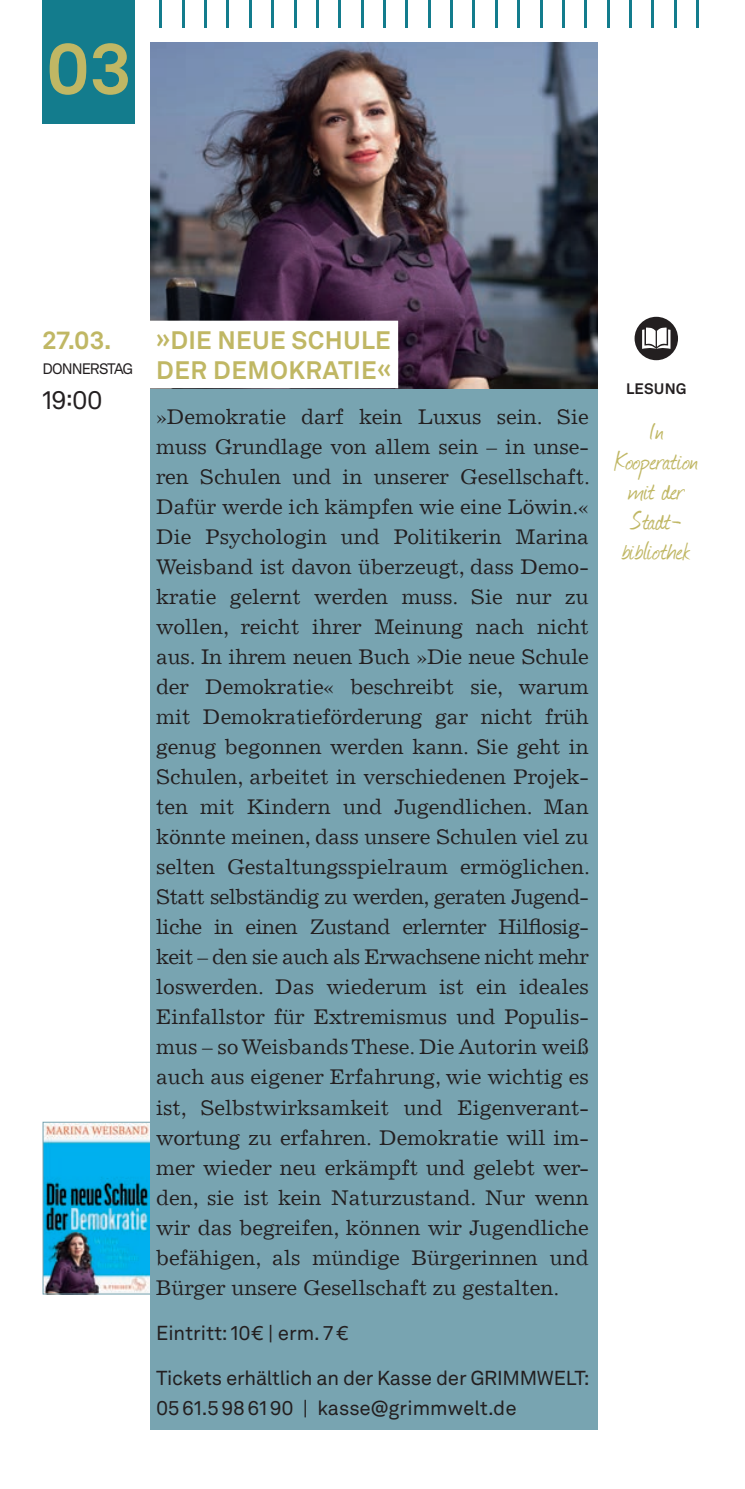
<style>
.page{position:relative;width:745px;height:1489px;background:#fff}
.page>*{position:absolute;margin:0;border:0;box-sizing:border-box;transform-origin:0 0}
.t1{font:700 70px "Akkurat LL";color:#c0b764}
.t2{font:30px/30px "Journal";letter-spacing:.005em;color:#c0b764;text-align:center}
.t3{font:700 25px/30px "Akkurat LL";letter-spacing:.01em;color:#c0b764}
.t4{font:25px "Akkurat LL";color:#231f20}
.t5{font:21.25px/30px "Excelsior LT";color:#231f20;text-align:justify}
.t6{font:20px/30px "Akkurat LL";letter-spacing:-.015em;color:#231f20}
.t7{font:15px "Akkurat LL";color:#231f20}
.t8{font:700 15px "Akkurat LL";letter-spacing:.01em;color:#231f20}
</style>
<div class="page">
<img style="left:45px;top:1123px;width:105px;height:169px">
<div style="left:43px;top:1121px;width:109px;height:173px;border:1px solid #78a4b1"></div>
<div style="left:150px;top:304px;width:447px;height:1125px;background:#78a4b1"></div>
<hr style="left:159px;top:0;width:3px;height:28px;background:#137c8d">
<hr style="left:182px;top:0;width:2px;height:28px;background:#137c8d">
<hr style="left:204px;top:0;width:3px;height:28px;background:#137c8d">
<hr style="left:226px;top:0;width:3px;height:28px;background:#137c8d">
<hr style="left:249px;top:0;width:2px;height:28px;background:#137c8d">
<hr style="left:271px;top:0;width:3px;height:28px;background:#137c8d">
<hr style="left:293px;top:0;width:3px;height:28px;background:#137c8d">
<hr style="left:316px;top:0;width:2px;height:28px;background:#137c8d">
<hr style="left:338px;top:0;width:3px;height:28px;background:#137c8d">
<hr style="left:360px;top:0;width:3px;height:28px;background:#137c8d">
<hr style="left:383px;top:0;width:2px;height:28px;background:#137c8d">
<hr style="left:405px;top:0;width:3px;height:28px;background:#137c8d">
<hr style="left:428px;top:0;width:2px;height:28px;background:#137c8d">
<hr style="left:450px;top:0;width:2px;height:28px;background:#137c8d">
<hr style="left:472px;top:0;width:3px;height:28px;background:#137c8d">
<hr style="left:495px;top:0;width:2px;height:28px;background:#137c8d">
<hr style="left:517px;top:0;width:2px;height:28px;background:#137c8d">
<hr style="left:539px;top:0;width:3px;height:28px;background:#137c8d">
<hr style="left:562px;top:0;width:2px;height:28px;background:#137c8d">
<hr style="left:584px;top:0;width:2px;height:28px;background:#137c8d">
<hr style="left:606px;top:0;width:3px;height:28px;background:#137c8d">
<hr style="left:629px;top:0;width:2px;height:28px;background:#137c8d">
<hr style="left:651px;top:0;width:2px;height:28px;background:#137c8d">
<hr style="left:673px;top:0;width:3px;height:28px;background:#137c8d">
<hr style="left:696px;top:0;width:2px;height:28px;background:#137c8d">
<div style="left:43px;top:0;width:92px;height:124px;background:#137c8d"></div>
<svg style="left:634px;top:317px;width:43px;height:43px"></svg>
<img style="left:150px;top:43px;width:447px;height:345px">
<div style="left:149px;top:320px;width:249px;height:38px;background:#fff"></div>
<div style="left:149px;top:350px;width:249px;height:38px;background:#fff"></div>
<h1 class="t1" style="left:46px;top:15px;width:87px">03</h1>
<p class="t3" style="left:43px;top:323px;width:70px">27.03.</p>
<p class="t7" style="left:43px;top:357px;width:92px">DONNERSTAG</p>
<p class="t4" style="left:43px;top:381px;width:61px">19:00</p>
<p class="t3" style="left:156px;top:323px;width:236px">»DIE NEUE SCHULE<br>DER DEMOKRATIE«</p>
<p class="t5" style="left:156px;top:402px;width:435px">»Demokratie darf kein Luxus sein. Sie muss Grundlage von allem sein – in unse&shy;ren Schulen und in unserer Gesellschaft.<br>Dafür werde ich kämpfen wie eine Löwin.« Die Psychologin und Politikerin Marina Weisband ist davon überzeugt, dass Demo&shy;kratie gelernt werden muss. Sie nur zu wollen, reicht ihrer Meinung nach nicht aus. In ihrem neuen Buch »Die neue Schule der Demokratie« beschreibt sie, warum mit Demokratieförderung gar nicht früh genug begonnen werden kann. Sie geht in Schulen, arbeitet in verschiedenen Projek&shy;ten mit Kindern und Jugendlichen. Man könnte meinen, dass unsere Schulen viel zu selten Gestaltungsspielraum ermöglichen.<br>Statt selbständig zu werden, geraten Jugend&shy;liche in einen Zustand erlernter Hilflosig&shy;keit – den sie auch als Erwachsene nicht mehr loswerden. Das wiederum ist ein ideales Einfallstor für Extremismus und Populis&shy;mus – so Weisbands These. Die Autorin weiß auch aus eigener Erfahrung, wie wichtig es ist, Selbstwirksamkeit und Eigenverant&shy;wortung zu erfahren. Demokratie will im&shy;mer wieder neu erkämpft und gelebt wer&shy;den, sie ist kein Naturzustand. Nur wenn wir das begreifen, können wir Jugendliche befähigen, als mündige Bürgerinnen und Bürger unsere Gesellschaft zu gestalten.</p>
<p class="t6" style="left:156px;top:1316px;width:194px">Eintritt: 10€ | erm. 7 €</p>
<p class="t6" style="left:156px;top:1361px;width:434px">Tickets erhältlich an der Kasse der GRIMMWELT:<br>05 61.5 98 61 90 | kasse@grimmwelt.de</p>
<p class="t8" style="left:625px;top:377px;width:62px">LESUNG</p>
<h2 class="t2" style="left:613px;top:415px;width:86px">In<br>Kooperation mit der<br>Stadt&shy;bibliothek</h2>
</div>
